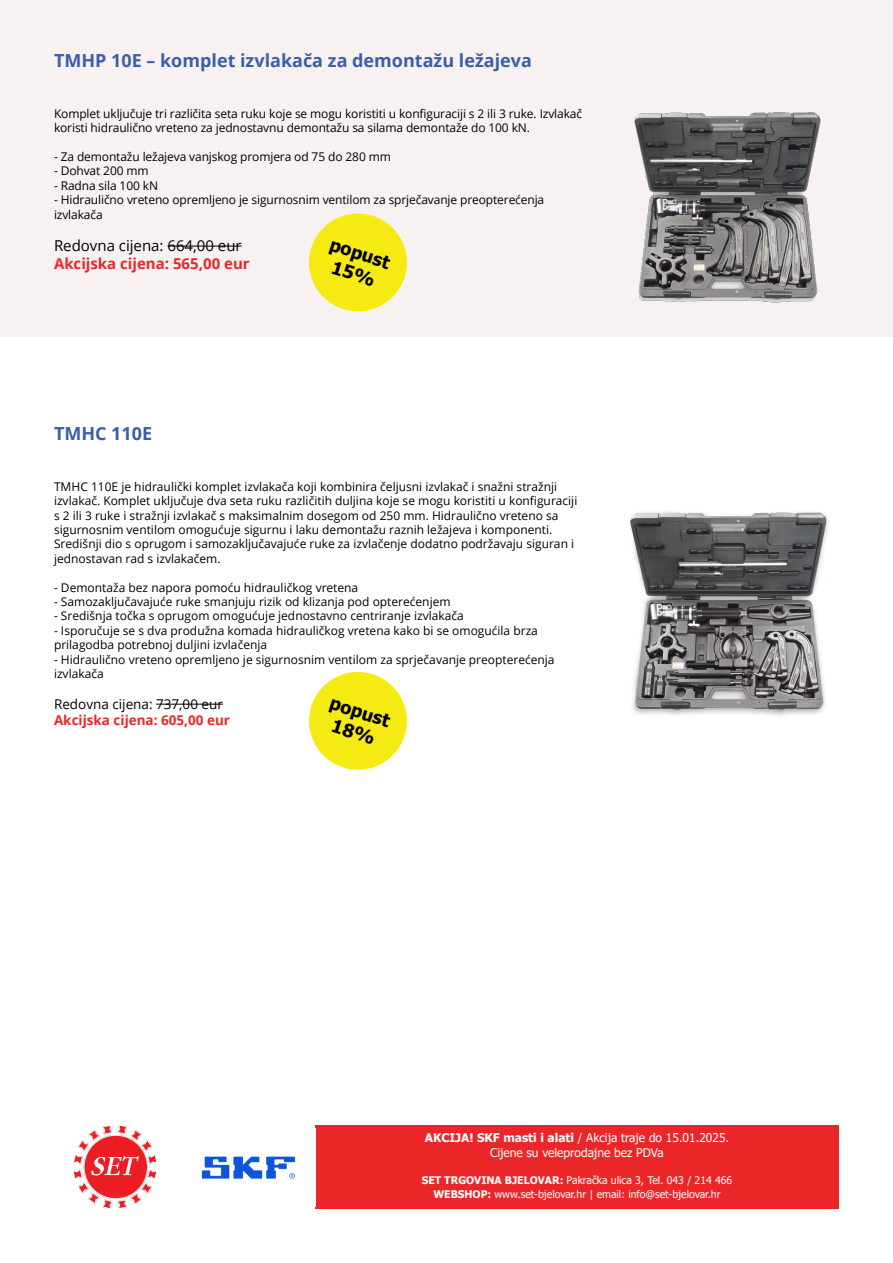
<style>
.page{position:relative;width:893px;height:1263px;background:#fff}
.page>*{position:absolute;margin:0;border:0;box-sizing:border-box;transform-origin:0 0}
.t1{font:700 18px "Open Sans";color:#3b5eab}
.t2{font:700 18px/21.6px "Tahoma";color:#000;text-align:center}
.t3{font:700 15px "Open Sans";color:#eb2628}
.t4{font:15px "Open Sans";color:#000}
.t5{font:700 13.5px "Open Sans";color:#eb2628}
.t6{font:13.5px "Open Sans";color:#000}
.t7{font:12px/14.4px "Open Sans";color:#000}
.t8{font:12px/14.4px "Tahoma";color:#fff;text-align:center}
.t9{font:10.5px/14.4px "Tahoma";color:#fff;text-align:center}
.s1{font-weight:700}
</style>
<div class="page">
<hr style="left:156px;top:704px;width:67px;height:1px;background:#000">
<img style="left:630px;top:511px;width:198px;height:205px">
<svg style="left:309px;top:672px;width:98px;height:98px"></svg>
<img style="left:74px;top:1125px;width:83px;height:84px">
<div style="left:315px;top:1125px;width:524px;height:84px;background:#eb2628"></div>
<img style="left:201px;top:1156px;width:95px;height:23px">
<div style="left:0;top:0;width:893px;height:336px;background:#f7f1f2"></div>
<hr style="left:167px;top:246px;width:75px;height:1px;background:#000">
<img style="left:634px;top:112px;width:187px;height:191px">
<svg style="left:309px;top:213px;width:98px;height:99px"></svg>
<h1 class="t1" style="left:54px;top:48px;width:479px">TMHP 10E – komplet izvlakača za demontažu ležajeva</h1>
<p class="t7" style="left:54px;top:106px;width:530px">Komplet uključuje tri različita seta ruku koje se mogu koristiti u konfiguraciji s 2 ili 3 ruke. Izvlakač koristi hidraulično vreteno za jednostavnu demontažu sa silama demontaže do 100 kN.</p>
<p class="t7" style="left:54px;top:149px;width:338px">- Za demontažu ležajeva vanjskog promjera od 75 do 280 mm</p>
<p class="t7" style="left:54px;top:164px;width:96px">- Dohvat 200 mm</p>
<p class="t7" style="left:54px;top:178px;width:106px">- Radna sila 100 kN</p>
<p class="t7" style="left:54px;top:192px;width:492px">- Hidraulično vreteno opremljeno je sigurnosnim ventilom za sprječavanje preopterećenja izvlakača</p>
<p class="t4" style="left:54px;top:235px;width:189px">Redovna cijena: 664,00 eur</p>
<p class="t3" style="left:54px;top:253px;width:197px">Akcijska cijena: 565,00 eur</p>
<h1 class="t2" style="left:334px;top:234px;width:64px;rotate:18deg">popust<br>15%</h1>
<h1 class="t1" style="left:54px;top:421px;width:100px">TMHC 110E</h1>
<p class="t7" style="left:54px;top:479px;width:525px">TMHC 110E je hidraulički komplet izvlakača koji kombinira čeljusni izvlakač i snažni stražnji izvlakač. Komplet uključuje dva seta ruku različitih duljina koje se mogu koristiti u konfiguraciji s 2 ili 3 ruke i stražnji izvlakač s maksimalnim dosegom od 250 mm. Hidraulično vreteno sa sigurnosnim ventilom omogućuje sigurnu i laku demontažu raznih ležajeva i komponenti.<br>Središnji dio s oprugom i samozaključavajuće ruke za izvlačenje dodatno podržavaju siguran i jednostavan rad s izvlakačem.</p>
<p class="t7" style="left:54px;top:580px;width:306px">- Demontaža bez napora pomoću hidrauličkog vretena</p>
<p class="t7" style="left:54px;top:594px;width:398px">- Samozaključavajuće ruke smanjuju rizik od klizanja pod opterećenjem</p>
<p class="t7" style="left:54px;top:608px;width:411px">- Središnja točka s oprugom omogućuje jednostavno centriranje izvlakača</p>
<p class="t7" style="left:54px;top:623px;width:485px">- Isporučuje se s dva produžna komada hidrauličkog vretena kako bi se omogućila brza prilagodba potrebnoj duljini izvlačenja</p>
<p class="t7" style="left:54px;top:652px;width:502px">- Hidraulično vreteno opremljeno je sigurnosnim ventilom za sprječavanje preopterećenja izvlakača</p>
<p class="t6" style="left:54px;top:694px;width:170px">Redovna cijena: 737,00 eur</p>
<p class="t5" style="left:54px;top:710px;width:178px">Akcijska cijena: 605,00 eur</p>
<h1 class="t2" style="left:334px;top:692px;width:64px;rotate:18deg">popust<br>18%</h1>
<p class="t8" style="left:425px;top:1131px;width:306px"><span class="s1">AKCIJA! SKF masti i alati</span> / Akcija traje do 15.01.2025.<br>Cijene su veleprodajne bez PDVa</p>
<p class="t9" style="left:422px;top:1173px;width:312px"><span class="s1">SET TRGOVINA BJELOVAR:</span> Pakračka ulica 3, Tel. 043 / 214 466<br><span class="s1">WEBSHOP:</span> www.set-bjelovar.hr | email: info@set-bjelovar.hr</p>
</div>
